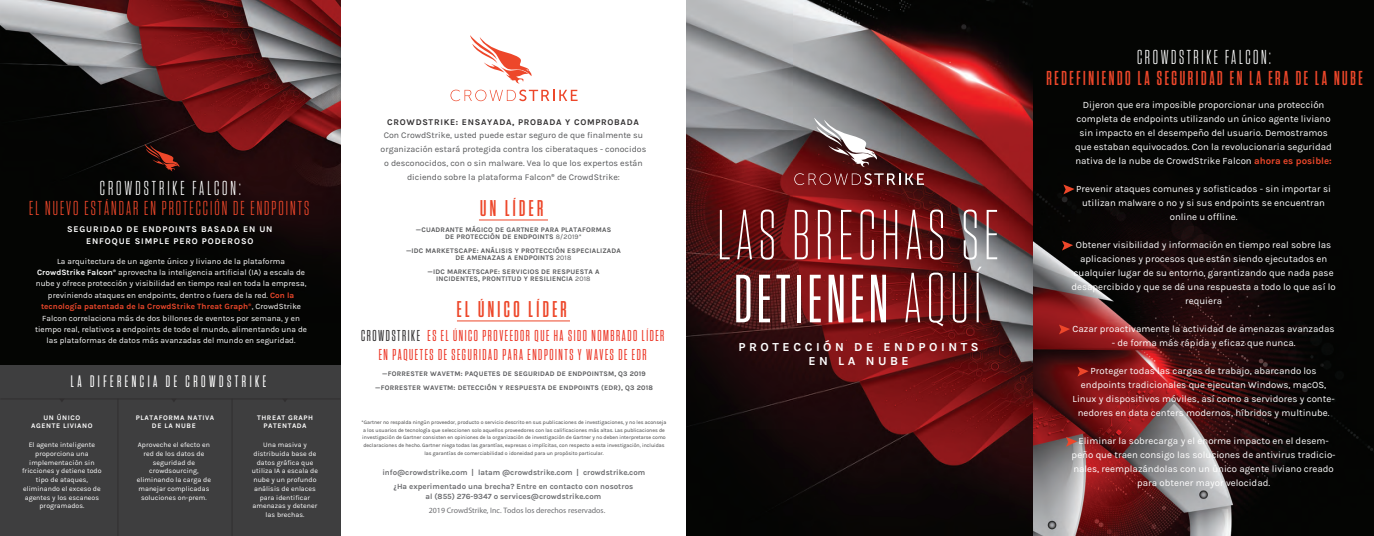
<style>
.page{position:relative;width:1374px;height:536px;background:#fff}
.page>*{position:absolute;margin:0;border:0;box-sizing:border-box;transform-origin:0 0}
.t1{font:300 70.44px "Tungsten Condensed";letter-spacing:.07em;color:#fff}
.t2{font:500 67.9px "Tungsten Condensed";letter-spacing:.07em;color:#fff}
.t3{font:600 22.75px "Tungsten Condensed";letter-spacing:.15em;color:#ed472a}
.t4{font:20.12px "Tungsten Condensed";letter-spacing:.1em;color:#ed472a}
.t5{font:600 20.12px "Tungsten Condensed";letter-spacing:.13em;color:#ed472a}
.t6{font:20.12px "Tungsten Condensed";letter-spacing:.15em;color:#fff}
.t7{font:20.12px "Tungsten Condensed";letter-spacing:.13em;color:#fff}
.t8{font:500 16.62px "Tungsten Condensed";letter-spacing:.21em;color:#fff}
.t9{font:500 15.75px/18.9px "Tungsten Condensed";letter-spacing:.1em;color:#ec3525;text-align:center}
.t10{font:700 12.25px/14.7px "Karla";letter-spacing:.29em;color:#fff;text-align:center}
.t11{font:9.62px/14px "Karla";color:#fff;text-align:center}
.t12{font:8.75px/14px "Karla";color:#57585a;text-align:center}
.t13{font:700 8.75px/12.2px "Karla";letter-spacing:.1em;color:#fff;text-align:center}
.t14{font:700 8.75px "Karla";letter-spacing:.08em;color:#312f30}
.t15{font:8.05px/11.4px "Karla";letter-spacing:.005em;color:#fff;text-align:center}
.t16{font:700 7.88px/14px "Karla";color:#6c6d70;text-align:center}
.t17{font:7.88px "Myriad Pro";color:#6c6d70}
.t18{font:7px/8.8px "Karla";letter-spacing:.005em;color:#fff;text-align:center}
.t19{font:700 7px/7px "Karla";letter-spacing:.03em;color:#57585a;text-align:center}
.t20{font:700 7px/8.4px "Karla";letter-spacing:.08em;color:#fff;text-align:center}
.t21{font:5.25px/7.9px "Karla";color:#3e3e3f;text-align:center}
.s1{font-weight:700}
.s2{font-family:"Myriad Pro"}
.s3{font-weight:700;color:#ed472a}
.s4{font-family:"Myriad Pro";color:#ed472a}
.s5{font-weight:400}
.s6{color:#312f30}
.s7{font-weight:300;font-size:70.44px}
</style>
<div class="page">
<img style="left:686px;top:0;width:347px;height:536px">
<img style="left:0;top:0;width:340px;height:365px">
<div style="left:0;top:365px;width:340px;height:171px;background:#3e3e3f"></div>
<svg style="left:1033px;top:0;width:340px;height:536px;background:#251414"></svg>
<hr style="left:117px;top:398px;width:1px;height:138px;background:#312f30">
<hr style="left:231px;top:398px;width:1px;height:138px;background:#312f30">
<hr style="left:0;top:398px;width:340px;height:1px;background:#312f30">
<hr style="left:479px;top:220px;width:69px;height:1px;background:#ed472a">
<hr style="left:457px;top:320px;width:113px;height:1px;background:#ed472a">
<svg style="left:450px;top:90px;width:127px;height:11px"></svg>
<svg style="left:470px;top:35px;width:62px;height:49px"></svg>
<svg style="left:145px;top:144px;width:35px;height:27px"></svg>
<svg style="left:794px;top:173px;width:130px;height:12px;background:#834142"></svg>
<svg style="left:814px;top:118px;width:63px;height:49px"></svg>
<svg style="left:1063px;top:184px;width:11px;height:10px"></svg>
<svg style="left:1061px;top:240px;width:12px;height:10px"></svg>
<svg style="left:1058px;top:324px;width:12px;height:10px"></svg>
<svg style="left:1077px;top:366px;width:11px;height:10px"></svg>
<svg style="left:1065px;top:437px;width:12px;height:9px"></svg>
<h3 class="t6" style="left:100px;top:178px;width:142px">CROWDSTRIKE FALCON:</h3>
<h3 class="t4" style="left:29px;top:198px;width:281px">EL NUEVO ESTÁNDAR EN PROTECCIÓN DE ENDPOINTS</h3>
<p class="t13" style="left:67px;top:222px;width:207px">SEGURIDAD DE ENDPOINTS BASADA EN UN<br>ENFOQUE SIMPLE PERO PODEROSO</p>
<p class="t15" style="left:35px;top:255px;width:273px">La arquitectura de un agente único y liviano de la plataforma <span class="s1">CrowdStrike Falcon</span><span class="s2">®</span> aprovecha la inteligencia artificial (IA) a escala de nube y ofrece protección y visibilidad en tiempo real en toda la empresa, previniendo ataques en endpoints, dentro o fuera de la red. <span class="s3">Con la tecnología patentada de la CrowdStrike Threat Graph</span><span class="s4">®</span>, CrowdStrike Falcon correlaciona más de dos billones de eventos por semana, y en tiempo real, relativos a endpoints de todo el mundo, alimentando una de las plataformas de datos más avanzadas del mundo en seguridad.</p>
<h3 class="t8" style="left:71px;top:373px;width:197px">LA DIFERENCIA DE CROWDSTRIKE</h3>
<p class="t20" style="left:31px;top:413px;width:63px">UN ÚNICO<br>AGENTE LIVIANO</p>
<p class="t20" style="left:136px;top:413px;width:80px">PLATAFORMA NATIVA<br>DE LA NUBE</p>
<p class="t20" style="left:257px;top:413px;width:57px">THREAT GRAPH<br>PATENTADA</p>
<p class="t18" style="left:22px;top:440px;width:81px">El agente inteligente proporciona una implementación sin fricciones y detiene todo tipo de ataques, eliminando el exceso de agentes y los escaneos programados.</p>
<p class="t18" style="left:137px;top:440px;width:76px">Aproveche el efecto en red de los datos de seguridad de crowdsourcing, eliminando la carga de manejar complicadas soluciones on-prem.</p>
<p class="t18" style="left:252px;top:440px;width:68px">Una masiva y distribuida base de datos gráfica que utiliza IA a escala de nube y un profundo análisis de enlaces para identificar amenazas y detener las brechas.</p>
<p class="t14" style="left:387px;top:117px;width:253px">CROWDSTRIKE: ENSAYADA, PROBADA Y COMPROBADA</p>
<p class="t12" style="left:380px;top:128px;width:267px">Con CrowdStrike, usted puede estar seguro de que finalmente su organización estará protegida contra los ciberataques - conocidos o desconocidos, con o sin malware. Vea lo que los expertos están diciendo sobre la plataforma Falcon<span class="s2">®</span> de CrowdStrike:</p>
<h3 class="t3" style="left:480px;top:197px;width:65px">UN LÍDER</h3>
<p class="t19" style="left:416px;top:226px;width:197px">—CUADRANTE MÁGICO DE GARTNER PARA PLATAFORMAS<br>DE PROTECCIÓN DE ENDPOINTS <span class="s5">8/2019*</span></p>
<p class="t19" style="left:406px;top:247px;width:216px">—IDC MARKETSCAPE: ANÁLISIS Y PROTECCIÓN ESPECIALIZADA<br>DE AMENAZAS A ENDPOINTS <span class="s5">2018</span></p>
<p class="t19" style="left:427px;top:268px;width:173px">—IDC MARKETSCAPE: SERVICIOS DE RESPUESTA A<br>INCIDENTES, PRONTITUD Y RESILIENCIA <span class="s5">2018</span></p>
<h3 class="t3" style="left:457px;top:298px;width:111px">EL ÚNICO LÍDER</h3>
<h3 class="t9" style="left:361px;top:327px;width:305px"><span class="s6">CROWDSTRIKE</span> ES EL ÚNICO PROVEEDOR QUE HA SIDO NOMBRADO LÍDER<br>EN PAQUETES DE SEGURIDAD PARA ENDPOINTS Y WAVES DE EDR</h3>
<p class="t19" style="left:375px;top:367px;width:279px;line-height:14px">—FORRESTER WAVETM: PAQUETES DE SEGURIDAD DE ENDPOINTSM, Q3 2019 —FORRESTER WAVETM: DETECCIÓN Y RESPUESTA DE ENDPOINTS (EDR), Q3 2018</p>
<p class="t21" style="left:361px;top:418px;width:306px">*Gartner no respalda ningún proveedor, producto o servicio descrito en sus publicaciones de investigaciones, y no les aconseja a los usuarios de tecnología que seleccionen solo aquellos proveedores con las calificaciones más altas. Las publicaciones de investigación de Gartner consisten en opiniones de la organización de investigación de Gartner y no deben interpretarse como declaraciones de hecho. Gartner niega todas las garantías, expresas o implícitas, con respecto a esta investigación, incluidas las garantías de comerciabilidad o idoneidad para un propósito particular.</p>
<p class="t16" style="left:382px;top:465px;width:264px">info@crowdstrike.com | latam @crowdstrike.com | crowdstrike.com <span class="s2">¿</span>Ha experimentado una brecha? Entre en contacto con nosotros</p>
<p class="t16" style="left:425px;top:489px;width:177px">al (855) 276-9347 o services@crowdstrike.com</p>
<p class="t17" style="left:429px;top:505px;width:178px">2019 CrowdStrike, Inc. Todos los derechos reservados.</p>
<h1 class="t1" style="left:717px;top:202px;width:283px">LAS BRECHAS SE</h1>
<h2 class="t2" style="left:734px;top:266px;width:249px">DETIENEN <span class="s7">AQUÍ</span></h2>
<p class="t10" style="left:738px;top:339px;width:242px">PROTECCIÓN DE ENDPOINTS<br>EN LA NUBE</p>
<h3 class="t7" style="left:1137px;top:48px;width:135px">CROWDSTRIKE FALCON:</h3>
<h3 class="t5" style="left:1046px;top:68px;width:318px">REDEFINIENDO LA SEGURIDAD EN LA ERA DE LA NUBE</h3>
<p class="t11" style="left:1075px;top:98px;width:258px">Dijeron que era imposible proporcionar una protección completa de endpoints utilizando un único agente liviano sin impacto en el desempeño del usuario. Demostramos que estaban equivocados. Con la revolucionaria seguridad nativa de la nube de CrowdStrike Falcon <span class="s3">ahora es posible:</span></p>
<p class="t11" style="left:1076px;top:182px;width:256px">Prevenir ataques comunes y sofisticados - sin importar si utilizan malware o no y si sus endpoints se encuentran online u offline.</p>
<p class="t11" style="left:1071px;top:238px;width:266px">Obtener visibilidad y información en tiempo real sobre las aplicaciones y procesos que están siendo ejecutados en cualquier lugar de su entorno, garantizando que nada pase desapercibido y que se dé una respuesta a todo lo que así lo requiera</p>
<p class="t11" style="left:1072px;top:322px;width:263px">Cazar proactivamente la actividad de amenazas avanzadas</p>
<p class="t11" style="left:1111px;top:336px;width:185px">- de forma más rápida y eficaz que nunca.</p>
<p class="t11" style="left:1072px;top:364px;width:264px">Proteger todas las cargas de trabajo, abarcando los endpoints tradicionales que ejecutan Windows, macOS, Linux y dispositivos móviles, así como a servidores y conte&shy;nedores en data centers modernos, híbridos y multinube.</p>
<p class="t11" style="left:1071px;top:434px;width:265px">Eliminar la sobrecarga y el enorme impacto en el desem&shy;peño que traen consigo las soluciones de antivirus tradicio&shy;nales, reemplazándolas con un único agente liviano creado para obtener mayor velocidad.</p>
</div>
